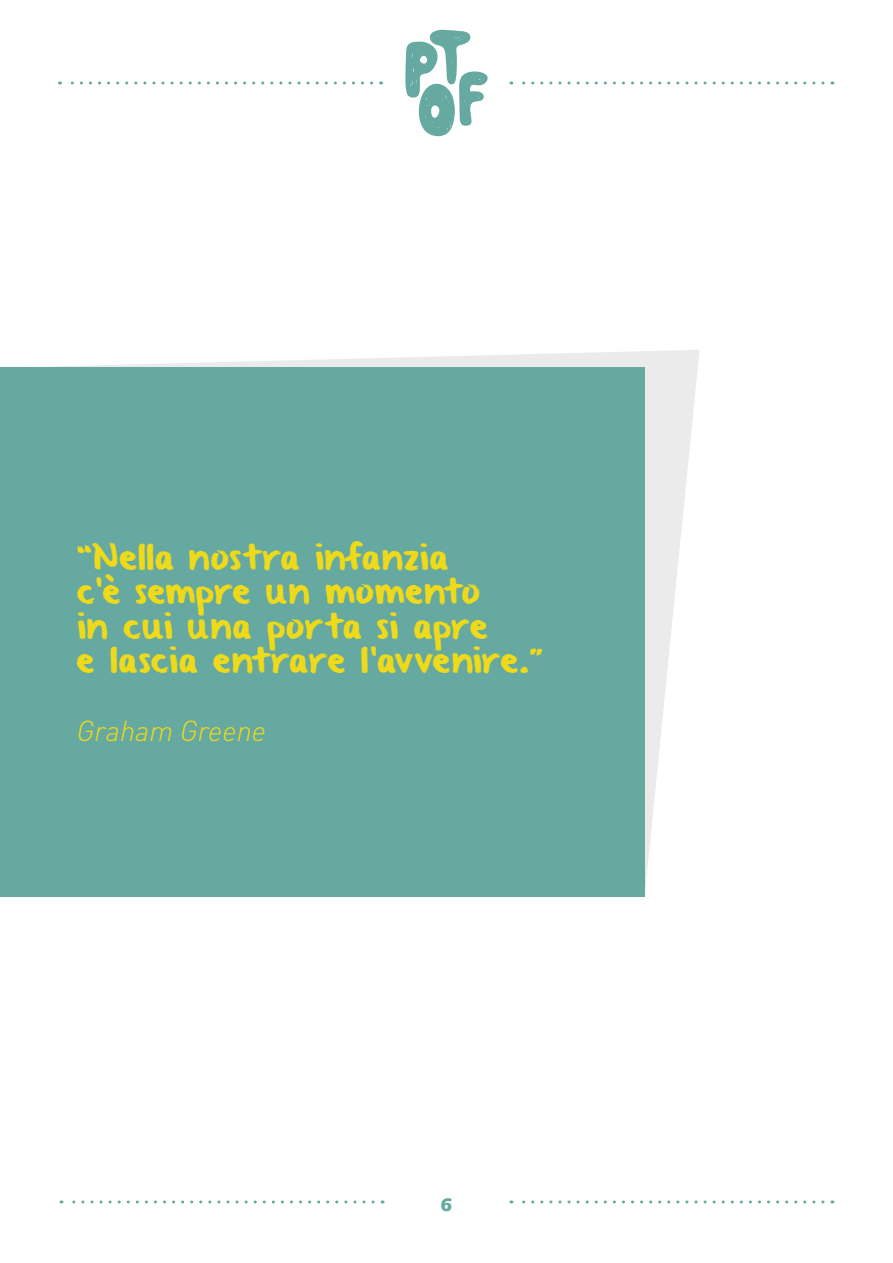
<style>
.page{position:relative;width:893px;height:1263px;background:#fff}
.page>*{position:absolute;margin:0;border:0;box-sizing:border-box;transform-origin:0 0}
.t1{font:28.5px/34.2px "From Where You Are";letter-spacing:.015em;color:#eeda1b}
.t2{font:italic 300 28.5px "DIN";color:#eeda1b}
.t3{font:19.5px "Romeral";color:#65a9a0}
</style>
<div class="page">
<svg style="left:405px;top:30px;width:83px;height:107px"></svg>
<svg style="left:60px;top:81px;width:312px;height:3px"></svg>
<svg style="left:511px;top:81px;width:312px;height:3px"></svg>
<svg style="left:61px;top:1200px;width:312px;height:3px"></svg>
<svg style="left:511px;top:1200px;width:312px;height:3px"></svg>
<svg style="left:0;top:350px;width:699px;height:539px;fill:#f1f1f1"></svg>
<div style="left:0;top:368px;width:645px;height:529px;background:#65a9a0"></div>
<p class="t1" style="left:77px;top:543px;width:469px">“Nella nostra infanzia<br>c'è sempre un momento<br>in cui una porta si apre<br>e lascia entrare l'avvenire.”</p>
<p class="t2" style="left:77px;top:713px;width:191px">Graham Greene</p>
<p class="t3" style="left:441px;top:1193px;width:12px">6</p>
</div>
